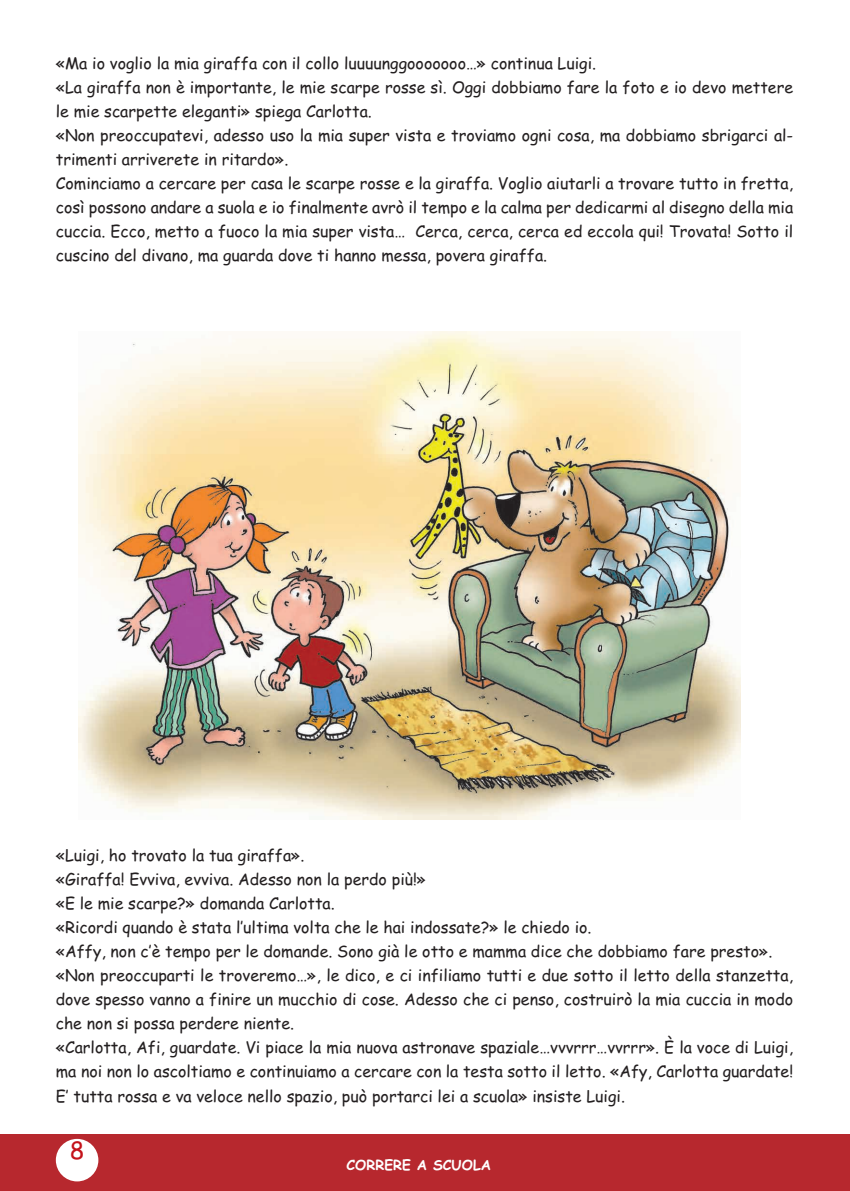
<style>
.page{position:relative;width:850px;height:1191px;background:#fff}
.page>*{position:absolute;margin:0;border:0;box-sizing:border-box;transform-origin:0 0}
.t1{font:24px "Comic Sans MS";color:#c4121a}
.t2{font:16px/24px "Comic Sans MS";color:#231f20}
.t3{font:14px "Comic Sans MS Bold OTF";color:#fff}
</style>
<div class="page">
<div style="left:0;top:1133px;width:850px;height:57px;background:#b7282e"></div>
<div style="left:56px;top:1138px;width:42px;height:43px;background:#fff;border-radius:50%"></div>
<img style="left:79px;top:331px;width:661px;height:488px">
<p class="t2" style="left:56px;top:53px;width:739px">«Ma io voglio la mia giraffa con il collo luuuunggooooooo…» continua Luigi.<br>«La giraffa non è importante, le mie scarpe rosse sì. Oggi dobbiamo fare la foto e io devo mettere le mie scarpette eleganti» spiega Carlotta.<br>«Non preoccupatevi, adesso uso la mia super vista e troviamo ogni cosa, ma dobbiamo sbrigarci al&shy;trimenti arriverete in ritardo».<br>Cominciamo a cercare per casa le scarpe rosse e la giraffa. Voglio aiutarli a trovare tutto in fretta, così possono andare a suola e io finalmente avrò il tempo e la calma per dedicarmi al disegno della mia cuccia. Ecco, metto a fuoco la mia super vista… Cerca, cerca, cerca ed eccola qui! Trovata! Sotto il cuscino del divano, ma guarda dove ti hanno messa, povera giraffa.</p>
<p class="t2" style="left:56px;top:845px;width:739px">«Luigi, ho trovato la tua giraffa».<br>«Giraffa! Evviva, evviva. Adesso non la perdo più!»<br>«E le mie scarpe?» domanda Carlotta.<br>«Ricordi quando è stata l’ultima volta che le hai indossate?» le chiedo io.<br>«Affy, non c’è tempo per le domande. Sono già le otto e mamma dice che dobbiamo fare presto». «Non preoccuparti le troveremo…», le dico, e ci infiliamo tutti e due sotto il letto della stanzetta, dove spesso vanno a finire un mucchio di cose. Adesso che ci penso, costruirò la mia cuccia in modo che non si possa perdere niente.<br>«Carlotta, Afi, guardate. Vi piace la mia nuova astronave spaziale…vvvrrr…vvrrr». È la voce di Luigi, ma noi non lo ascoltiamo e continuiamo a cercare con la testa sotto il letto. «Afy, Carlotta guardate!<br>E’ tutta rossa e va veloce nello spazio, può portarci lei a scuola» insiste Luigi.</p>
<h1 class="t1" style="left:70px;top:1140px;width:16px">8</h1>
<p class="t3" style="left:346px;top:1157px;width:146px">CORRERE A SCUOLA</p>
</div>
